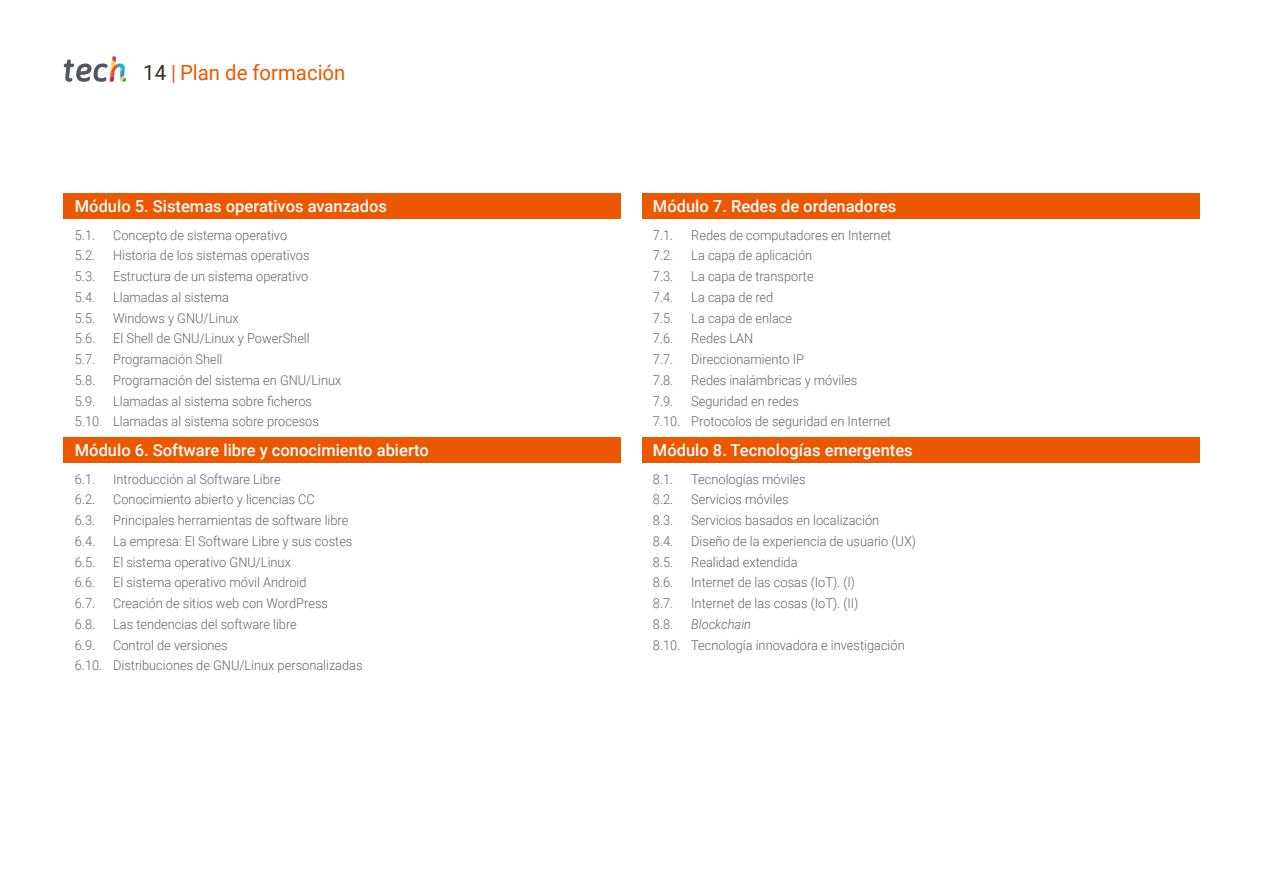
<style>
.page{position:relative;width:1263px;height:893px;background:#fff}
.page>*{position:absolute;margin:0;border:0;box-sizing:border-box;transform-origin:0 0}
.t1{font:21px "Roboto";color:#ec5800}
.t2{font:500 16.5px "Roboto";color:#fff}
.t3{font:300 13.5px/20.7px "Roboto";color:#61646a;scale:.95 1}
.t4{font:italic 300 13.5px "Roboto";color:#61646a;scale:.95 1}
.s1{color:#312e20}
</style>
<div class="page">
<div style="left:64px;top:194px;width:557px;height:25px;background:#ec5800"></div>
<div style="left:64px;top:438px;width:557px;height:25px;background:#ec5800"></div>
<div style="left:642px;top:194px;width:557px;height:25px;background:#ec5800"></div>
<div style="left:642px;top:438px;width:557px;height:25px;background:#ec5800"></div>
<svg style="left:64px;top:56px;width:62px;height:26px"></svg>
<h1 class="t1" style="left:143px;top:57px;width:204px"><span class="s1">14</span> | Plan de formación</h1>
<p class="t2" style="left:75px;top:195px;width:314px">Módulo 5. Sistemas operativos avanzados</p>
<p class="t3" style="left:75px;top:224px;width:23px">5.1.</p>
<p class="t3" style="left:113px;top:224px;width:185px">Concepto de sistema operativo</p>
<p class="t3" style="left:75px;top:245px;width:23px">5.2.</p>
<p class="t3" style="left:113px;top:245px;width:208px">Historia de los sistemas operativos</p>
<p class="t3" style="left:75px;top:265px;width:23px">5.3.</p>
<p class="t3" style="left:113px;top:265px;width:207px">Estructura de un sistema operativo</p>
<p class="t3" style="left:75px;top:286px;width:23px">5.4.</p>
<p class="t3" style="left:113px;top:286px;width:124px">Llamadas al sistema</p>
<p class="t3" style="left:75px;top:307px;width:23px">5.5.</p>
<p class="t3" style="left:113px;top:307px;width:134px">Windows y GNU/Linux</p>
<p class="t3" style="left:75px;top:328px;width:23px">5.6.</p>
<p class="t3" style="left:113px;top:328px;width:208px">El Shell de GNU/Linux y PowerShell</p>
<p class="t3" style="left:75px;top:348px;width:23px">5.7.</p>
<p class="t3" style="left:113px;top:348px;width:117px">Programación Shell</p>
<p class="t3" style="left:75px;top:369px;width:23px">5.8.</p>
<p class="t3" style="left:113px;top:369px;width:242px">Programación del sistema en GNU/Linux</p>
<p class="t3" style="left:75px;top:390px;width:23px">5.9.</p>
<p class="t3" style="left:75px;top:390px;width:258px;text-indent:38px">Llamadas al sistema sobre ficheros<br>5.10. Llamadas al sistema sobre procesos</p>
<p class="t2" style="left:75px;top:439px;width:356px">Módulo 6. Software libre y conocimiento abierto</p>
<p class="t3" style="left:75px;top:468px;width:23px">6.1.</p>
<p class="t3" style="left:113px;top:468px;width:178px">Introducción al Software Libre</p>
<p class="t3" style="left:75px;top:489px;width:23px">6.2.</p>
<p class="t3" style="left:113px;top:489px;width:214px">Conocimiento abierto y licencias CC</p>
<p class="t3" style="left:75px;top:509px;width:23px">6.3.</p>
<p class="t3" style="left:113px;top:509px;width:249px">Principales herramientas de software libre</p>
<p class="t3" style="left:75px;top:530px;width:23px">6.4.</p>
<p class="t3" style="left:113px;top:530px;width:253px">La empresa: El Software Libre y sus costes</p>
<p class="t3" style="left:75px;top:551px;width:23px">6.5.</p>
<p class="t3" style="left:113px;top:551px;width:189px">El sistema operativo GNU/Linux</p>
<p class="t3" style="left:75px;top:572px;width:23px">6.6.</p>
<p class="t3" style="left:113px;top:572px;width:205px">El sistema operativo móvil Android</p>
<p class="t3" style="left:75px;top:592px;width:23px">6.7.</p>
<p class="t3" style="left:113px;top:592px;width:228px">Creación de sitios web con WordPress</p>
<p class="t3" style="left:75px;top:613px;width:23px">6.8.</p>
<p class="t3" style="left:113px;top:613px;width:195px">Las tendencias del software libre</p>
<p class="t3" style="left:75px;top:634px;width:23px">6.9.</p>
<p class="t3" style="left:75px;top:634px;width:304px;text-indent:38px">Control de versiones<br>6.10. Distribuciones de GNU/Linux personalizadas</p>
<p class="t2" style="left:653px;top:195px;width:245px">Módulo 7. Redes de ordenadores</p>
<p class="t3" style="left:653px;top:224px;width:23px">7.1.</p>
<p class="t3" style="left:691px;top:224px;width:212px">Redes de computadores en Internet</p>
<p class="t3" style="left:653px;top:245px;width:23px">7.2.</p>
<p class="t3" style="left:691px;top:245px;width:129px">La capa de aplicación</p>
<p class="t3" style="left:653px;top:265px;width:23px">7.3.</p>
<p class="t3" style="left:691px;top:265px;width:130px">La capa de transporte</p>
<p class="t3" style="left:653px;top:286px;width:23px">7.4.</p>
<p class="t3" style="left:691px;top:286px;width:88px">La capa de red</p>
<p class="t3" style="left:653px;top:307px;width:23px">7.5.</p>
<p class="t3" style="left:691px;top:307px;width:108px">La capa de enlace</p>
<p class="t3" style="left:653px;top:328px;width:23px">7.6.</p>
<p class="t3" style="left:691px;top:328px;width:67px">Redes LAN</p>
<p class="t3" style="left:653px;top:348px;width:23px">7.7.</p>
<p class="t3" style="left:691px;top:348px;width:120px">Direccionamiento IP</p>
<p class="t3" style="left:653px;top:369px;width:23px">7.8.</p>
<p class="t3" style="left:691px;top:369px;width:176px">Redes inalámbricas y móviles</p>
<p class="t3" style="left:653px;top:390px;width:23px">7.9.</p>
<p class="t3" style="left:653px;top:390px;width:252px;text-indent:38px">Seguridad en redes<br>7.10. Protocolos de seguridad en Internet</p>
<p class="t2" style="left:653px;top:439px;width:261px">Módulo 8. Tecnologías emergentes</p>
<p class="t3" style="left:653px;top:468px;width:23px">8.1.</p>
<p class="t3" style="left:691px;top:468px;width:122px">Tecnologías móviles</p>
<p class="t3" style="left:653px;top:489px;width:23px">8.2.</p>
<p class="t3" style="left:691px;top:489px;width:104px">Servicios móviles</p>
<p class="t3" style="left:653px;top:509px;width:23px">8.3.</p>
<p class="t3" style="left:691px;top:509px;width:199px">Servicios basados en localización</p>
<p class="t3" style="left:653px;top:530px;width:23px">8.4.</p>
<p class="t3" style="left:691px;top:530px;width:238px">Diseño de la experiencia de usuario (UX)</p>
<p class="t3" style="left:653px;top:551px;width:23px">8.5.</p>
<p class="t3" style="left:691px;top:551px;width:113px">Realidad extendida</p>
<p class="t3" style="left:653px;top:572px;width:23px">8.6.</p>
<p class="t3" style="left:691px;top:572px;width:174px">Internet de las cosas (IoT). (I)</p>
<p class="t3" style="left:653px;top:592px;width:23px">8.7.</p>
<p class="t3" style="left:691px;top:592px;width:178px">Internet de las cosas (IoT). (II)</p>
<p class="t3" style="left:653px;top:613px;width:23px">8.8.</p>
<p class="t4" style="left:691px;top:615px;width:65px">Blockchain</p>
<p class="t3" style="left:653px;top:634px;width:266px">8.10. Tecnología innovadora e investigación</p>
</div>
